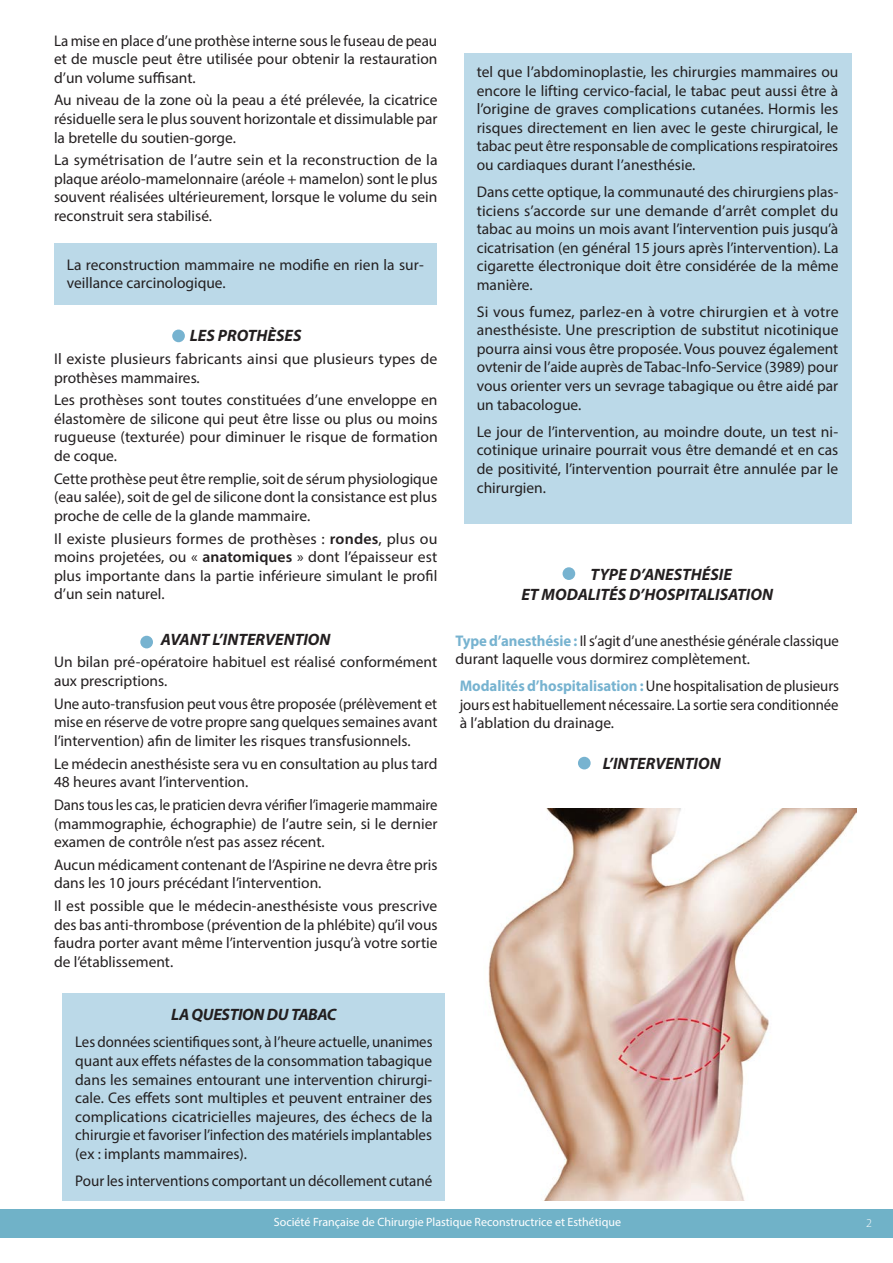
<style>
.page{position:relative;width:893px;height:1263px;background:#fff}
.page>*{position:absolute;margin:0;border:0;box-sizing:border-box;transform-origin:0 0}
.t1{font:italic 700 16.5px "Myriad Pro";color:#231f20}
.t2{font:italic 700 16.5px "Myriad Pro";letter-spacing:-.02em;color:#231f20}
.t3{font:15.45px/18.6px "Myriad Pro";color:#231f20;text-align:justify}
.t4{font:15.45px/18.6px "Myriad Pro";color:#231f20;text-align:justify;scale:.96 1}
.t5{font:12px "Myriad Pro";color:#fff}
.t6{font:300 12px "Myriad Pro";color:#fff}
.s1{font-weight:600}
.s2{font-weight:700;color:#77b3d0}
</style>
<div class="page">
<div style="left:63px;top:993px;width:382px;height:207px;background:#bbd9e8"></div>
<div style="left:464px;top:53px;width:387px;height:470px;background:#bbd9e8"></div>
<div style="left:563px;top:567px;width:12px;height:13px;background:#77b3d0;border-radius:50%"></div>
<div style="left:578px;top:757px;width:13px;height:12px;background:#77b3d0;border-radius:50%"></div>
<div style="left:0;top:1209px;width:893px;height:28px;background:#70b2c8"></div>
<div style="left:172px;top:330px;width:13px;height:12px;background:#77b3d0;border-radius:50%"></div>
<div style="left:140px;top:636px;width:13px;height:12px;background:#77b3d0;border-radius:50%"></div>
<div style="left:54px;top:243px;width:383px;height:61px;background:#bbd9e8"></div>
<img style="left:488px;top:808px;width:368px;height:392px">
<p class="t3" style="left:54px;top:31px;width:385px">La mise en place d’une prothèse interne sous le fuseau de peau et de muscle peut être utilisée pour obtenir la restauration d’un volume suffisant.</p>
<p class="t3" style="left:54px;top:91px;width:385px">Au niveau de la zone où la peau a été prélevée, la cicatrice résiduelle sera le plus souvent horizontale et dissimulable par la bretelle du soutien-gorge.</p>
<p class="t3" style="left:54px;top:151px;width:385px">La symétrisation de l’autre sein et la reconstruction de la plaque aréolo-mamelonnaire (aréole + mamelon) sont le plus souvent réalisées ultérieurement, lorsque le volume du sein reconstruit sera stabilisé.</p>
<p class="t3" style="left:67px;top:255px;width:359px">La reconstruction mammaire ne modifie en rien la sur&shy;veillance carcinologique.</p>
<p class="t1" style="left:190px;top:325px;width:113px">LES PROTHÈSES</p>
<p class="t3" style="left:54px;top:349px;width:385px">Il existe plusieurs fabricants ainsi que plusieurs types de prothèses mammaires.</p>
<p class="t3" style="left:54px;top:391px;width:385px">Les prothèses sont toutes constituées d’une enveloppe en élastomère de silicone qui peut être lisse ou plus ou moins rugueuse (texturée) pour diminuer le risque de formation de coque.</p>
<p class="t3" style="left:54px;top:469px;width:385px">Cette prothèse peut être remplie, soit de sérum physiologique (eau salée), soit de gel de silicone dont la consistance est plus proche de celle de la glande mammaire.</p>
<p class="t3" style="left:54px;top:529px;width:385px">Il existe plusieurs formes de prothèses : <span class="s1">rondes</span>, plus ou moins projetées, ou « <span class="s1">anatomiques</span> » dont l’épaisseur est plus importante dans la partie inférieure simulant le profil d’un sein naturel.</p>
<p class="t1" style="left:161px;top:628px;width:171px">AVANT L’INTERVENTION</p>
<p class="t3" style="left:54px;top:653px;width:385px">Un bilan pré-opératoire habituel est réalisé conformément aux prescriptions.</p>
<p class="t3" style="left:54px;top:694px;width:385px">Une auto-transfusion peut vous être proposée (prélèvement et mise en réserve de votre propre sang quelques semaines avant l’intervention) afin de limiter les risques transfusionnels.</p>
<p class="t3" style="left:54px;top:754px;width:385px">Le médecin anesthésiste sera vu en consultation au plus tard<br>48 heures avant l’intervention.</p>
<p class="t4" style="left:54px;top:795px;width:401px">Dans tous les cas, le praticien devra vérifier l’imagerie mammaire (mammographie, échographie) de l’autre sein, si le dernier examen de contrôle n’est pas assez récent.</p>
<p class="t3" style="left:54px;top:855px;width:385px">Aucun médicament contenant de l’Aspirine ne devra être pris dans les 10 jours précédant l’intervention.</p>
<p class="t3" style="left:54px;top:896px;width:385px">Il est possible que le médecin-anesthésiste vous prescrive des bas anti-thrombose (prévention de la phlébite) qu’il vous faudra porter avant même l’intervention jusqu’à votre sortie de l’établissement.</p>
<p class="t2" style="left:171px;top:1004px;width:167px">LA QUESTION DU TABAC</p>
<p class="t4" style="left:75px;top:1033px;width:374px">Les données scientifiques sont, à l’heure actuelle, unanimes quant aux effets néfastes de la consommation tabagique dans les semaines entourant une intervention chirurgi&shy;cale. Ces effets sont multiples et peuvent entrainer des complications cicatricielles majeures, des échecs de la chirurgie et favoriser l’infection des matériels implantables (ex : implants mammaires).</p>
<p class="t3" style="left:75px;top:1171px;width:359px">Pour les interventions comportant un décollement cutané</p>
<p class="t3" style="left:477px;top:63px;width:363px">tel que l’abdominoplastie, les chirurgies mammaires ou encore le lifting cervico-facial, le tabac peut aussi être à l’origine de graves complications cutanées. Hormis les risques directement en lien avec le geste chirurgical, le tabac peut être responsable de complications respiratoires ou cardiaques durant l’anesthésie.</p>
<p class="t3" style="left:477px;top:182px;width:363px">Dans cette optique, la communauté des chirurgiens plas&shy;ticiens s’accorde sur une demande d’arrêt complet du tabac au moins un mois avant l’intervention puis jusqu’à cicatrisation (en général 15 jours après l’intervention). La cigarette électronique doit être considérée de la même manière.</p>
<p class="t3" style="left:477px;top:302px;width:363px">Si vous fumez, parlez-en à votre chirurgien et à votre anesthésiste. Une prescription de substitut nicotinique pourra ainsi vous être proposée. Vous pouvez également ovtenir de l’aide auprès de Tabac-Info-Service (3989) pour vous orienter vers un sevrage tabagique ou être aidé par un tabacologue.</p>
<p class="t3" style="left:477px;top:422px;width:363px">Le jour de l’intervention, au moindre doute, un test ni&shy;cotinique urinaire pourrait vous être demandé et en cas de positivité, l’intervention pourrait être annulée par le chirurgien.</p>
<p class="t1" style="left:590px;top:564px;width:143px">TYPE D’ANESTHÉSIE</p>
<p class="t1" style="left:521px;top:583px;width:253px">ET MODALITÉS D’HOSPITALISATION</p>
<p class="t4" style="left:455px;top:631px;width:401px"><span class="s2">Type d’anesthésie :</span> Il s’agit d’une anesthésie générale classique durant laquelle vous dormirez complètement.</p>
<p class="t4" style="left:460px;top:677px;width:397px"><span class="s2">Modalités d’hospitalisation :</span> Une hospitalisation de plusieurs jours est habituellement nécessaire. La sortie sera conditionnée à l’ablation du drainage.</p>
<p class="t1" style="left:603px;top:753px;width:119px">L’INTERVENTION</p>
<p class="t5" style="left:274px;top:1215px;width:349px">Société Française de Chirurgie Plastique Reconstructrice et Esthétique</p>
<p class="t6" style="left:866px;top:1216px;width:7px">2</p>
</div>
